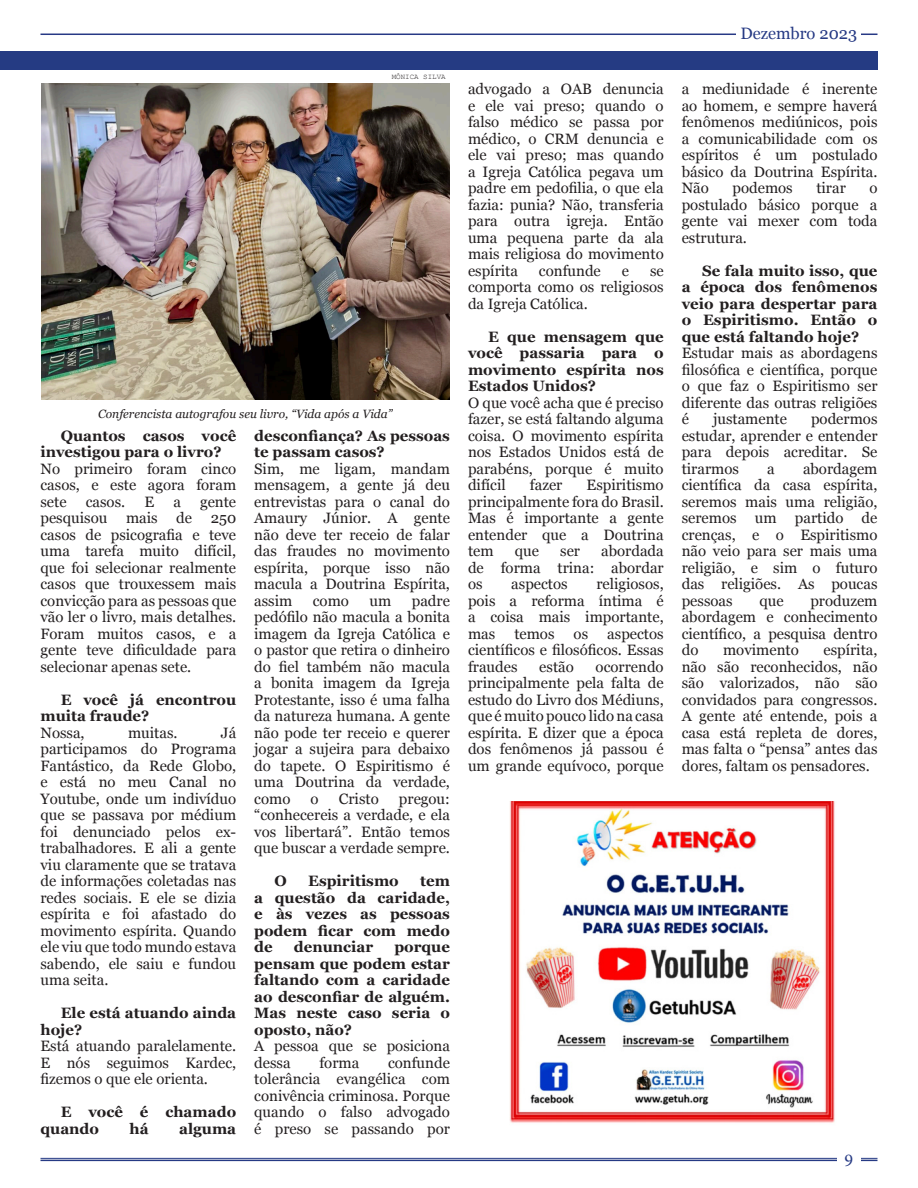
<style>
.page{position:relative;width:918px;height:1188px;background:#fff}
.page>*{position:absolute;margin:0;border:0;box-sizing:border-box;transform-origin:0 0}
.t1{font:18px "Minion Pro";color:#263a84}
.t2{font:16.5px "Georgia";color:#263a84}
.t3{font:15px/16.5px "Georgia";color:#231f20;text-align:justify}
.t4{font:700 15px/16.5px "Georgia";color:#231f20}
.t5{font:italic 12px "Georgia";color:#231f20}
.t6{font:7.5px "Courier New";color:#231f20}
</style>
<div class="page">
<hr style="left:40px;top:1158px;width:838px;height:1px;background:#263a84">
<hr style="left:40px;top:1160px;width:838px;height:1px;background:#263a84">
<div style="left:837px;top:1153px;width:24px;height:14px;background:#fff"></div>
<hr style="left:40px;top:34px;width:838px;height:1px;background:#273985">
<div style="left:737px;top:26px;width:124px;height:14px;background:#fff"></div>
<div style="left:0;top:51px;width:878px;height:18px;background:#253b83"></div>
<img style="left:41px;top:83px;width:409px;height:317px">
<img style="left:509px;top:801px;width:326px;height:322px">
<p class="t6" style="left:392px;top:72px;width:55px">MÔNICA SILVA</p>
<p class="t5" style="left:98px;top:405px;width:296px">Conferencista autografou seu livro, “Vida após a Vida”</p>
<p class="t4" style="left:40px;top:426px;width:197px;text-indent:20px">Quantos casos você investigou para o livro?</p>
<p class="t3" style="left:40px;top:460px;width:197px">No primeiro foram cinco casos, e este agora foram sete</p>
<p class="t3" style="left:86px;top:493px;width:41px">casos.</p>
<p class="t3" style="left:144px;top:493px;width:11px">E</p>
<p class="t3" style="left:173px;top:493px;width:9px">a</p>
<p class="t3" style="left:40px;top:493px;width:197px;text-indent:160px">gente pesquisou mais de 250 casos de psicografia e teve uma tarefa muito difícil, que foi selecionar realmente casos que trouxessem mais convicção para as pessoas que vão ler o livro, mais detalhes.<br>Foram muitos casos, e a gente teve dificuldade para selecionar apenas sete.</p>
<p class="t4" style="left:40px;top:690px;width:197px;text-indent:20px">E você já encontrou muita fraude?</p>
<p class="t3" style="left:40px;top:724px;width:46px">Nossa,</p>
<p class="t3" style="left:128px;top:724px;width:51px">muitas.</p>
<p class="t3" style="left:40px;top:724px;width:197px;text-indent:180px">Já participamos do Programa Fantástico, da Rede Globo, e está no meu Canal no Youtube, onde um indivíduo que se passava por médium foi denunciado pelos ex&shy;trabalhadores. E ali a gente viu claramente que se tratava de informações coletadas nas redes sociais. E ele se dizia espírita e foi afastado do movimento espírita. Quando ele viu que todo mundo estava sabendo, ele saiu e fundou uma seita.</p>
<p class="t4" style="left:40px;top:1004px;width:197px;text-indent:20px">Ele está atuando ainda hoje?</p>
<p class="t3" style="left:40px;top:1037px;width:197px">Está atuando paralelamente.<br>E nós seguimos Kardec, fizemos o que ele orienta.</p>
<p class="t4" style="left:40px;top:1103px;width:197px;text-indent:20px">E você é chamado quando</p>
<p class="t4" style="left:130px;top:1119px;width:21px">há</p>
<p class="t4" style="left:179px;top:1119px;width:59px">alguma</p>
<p class="t4" style="left:254px;top:426px;width:197px">desconfiança? As pessoas te passam casos?</p>
<p class="t3" style="left:254px;top:460px;width:197px">Sim, me ligam, mandam mensagem, a gente já deu entrevistas para o canal do Amaury Júnior. A gente não deve ter receio de falar das fraudes no movimento espírita, porque isso não macula a Doutrina Espírita, assim</p>
<p class="t3" style="left:254px;top:592px;width:197px;text-indent:158px">padre pedófilo não macula a bonita imagem da Igreja Católica e o pastor que retira o dinheiro do fiel também não macula a bonita imagem da Igreja Protestante, isso é uma falha da natureza humana. A gente não pode ter receio e querer jogar a sujeira para debaixo do tapete. O Espiritismo é uma Doutrina da verdade, como</p>
<p class="t3" style="left:313px;top:592px;width:38px">como</p>
<p class="t3" style="left:370px;top:592px;width:23px">um</p>
<p class="t3" style="left:311px;top:790px;width:10px">o</p>
<p class="t3" style="left:339px;top:790px;width:41px">Cristo</p>
<p class="t3" style="left:254px;top:790px;width:197px;text-indent:145px">pregou: “conhecereis a verdade, e ela vos libertará”. Então temos que buscar a verdade sempre.</p>
<p class="t4" style="left:275px;top:872px;width:14px">O</p>
<p class="t4" style="left:308px;top:872px;width:92px">Espiritismo</p>
<p class="t4" style="left:254px;top:872px;width:197px;text-align:justify;text-indent:166px">tem a questão da caridade, e às vezes as pessoas podem ficar com medo de</p>
<p class="t4" style="left:294px;top:938px;width:81px">denunciar</p>
<p class="t4" style="left:254px;top:938px;width:197px;text-align:justify;text-indent:140px">porque pensam que podem estar faltando com a caridade ao desconfiar de alguém.<br>Mas neste caso seria o oposto, não?</p>
<p class="t3" style="left:254px;top:1037px;width:197px">A pessoa que se posiciona dessa</p>
<p class="t3" style="left:254px;top:1054px;width:197px;text-indent:134px">confunde tolerância evangélica com conivência criminosa. Porque quando o falso advogado é preso se passando por</p>
<p class="t3" style="left:319px;top:1054px;width:41px">forma</p>
<p class="t3" style="left:468px;top:80px;width:197px">advogado a OAB denuncia e ele vai preso; quando o falso médico se passa por médico, o CRM denuncia e ele vai preso; mas quando a Igreja Católica pegava um padre em pedofilia, o que ela fazia: punia? Não, transferia para outra igreja. Então uma pequena parte da ala mais religiosa do movimento espírita</p>
<p class="t3" style="left:539px;top:262px;width:63px">confunde</p>
<p class="t3" style="left:622px;top:262px;width:9px">e</p>
<p class="t3" style="left:468px;top:262px;width:197px;text-indent:182px">se comporta como os religiosos da Igreja Católica.</p>
<p class="t4" style="left:468px;top:328px;width:197px;text-align:justify;text-indent:20px">E que mensagem que você passaria para o movimento espírita nos Estados Unidos?</p>
<p class="t3" style="left:468px;top:394px;width:197px">O que você acha que é preciso fazer, se está faltando alguma coisa. O movimento espírita nos Estados Unidos está de parabéns, porque é muito difícil</p>
<p class="t3" style="left:530px;top:476px;width:34px">fazer</p>
<p class="t3" style="left:468px;top:476px;width:197px;text-indent:119px">Espiritismo principalmente fora do Brasil.<br>Mas é importante a gente entender que a Doutrina tem</p>
<p class="t3" style="left:468px;top:542px;width:197px;text-indent:133px">abordada de forma trina: abordar os</p>
<p class="t3" style="left:515px;top:542px;width:26px">que</p>
<p class="t3" style="left:560px;top:542px;width:21px">ser</p>
<p class="t3" style="left:468px;top:575px;width:197px;text-indent:128px">religiosos, pois a reforma íntima é a coisa mais importante, mas</p>
<p class="t3" style="left:511px;top:575px;width:58px">aspectos</p>
<p class="t3" style="left:468px;top:625px;width:197px;text-indent:139px">aspectos científicos e filosóficos. Essas fraudes</p>
<p class="t3" style="left:514px;top:625px;width:42px">temos</p>
<p class="t3" style="left:574px;top:625px;width:16px">os</p>
<p class="t3" style="left:468px;top:658px;width:197px;text-indent:128px">ocorrendo principalmente pela falta de estudo do Livro dos Médiuns, que é muito pouco lido na casa espírita. E dizer que a época dos fenômenos já passou é um grande equívoco, porque</p>
<p class="t3" style="left:539px;top:658px;width:36px">estão</p>
<p class="t2" style="left:740px;top:21px;width:118px">Dezembro 2023</p>
<p class="t3" style="left:682px;top:80px;width:197px">a mediunidade é inerente ao homem, e sempre haverá fenômenos mediúnicos, pois a comunicabilidade com os espíritos é um postulado básico da Doutrina Espírita.<br>Não</p>
<p class="t3" style="left:732px;top:179px;width:62px">podemos</p>
<p class="t3" style="left:816px;top:179px;width:31px">tirar</p>
<p class="t3" style="left:682px;top:179px;width:197px;text-indent:188px">o postulado básico porque a gente vai mexer com toda estrutura.</p>
<p class="t4" style="left:682px;top:262px;width:197px;text-align:justify;text-indent:20px">Se fala muito isso, que a época dos fenômenos veio para despertar para o Espiritismo. Então o que está faltando hoje?</p>
<p class="t3" style="left:682px;top:344px;width:197px">Estudar mais as abordagens filosófica e científica, porque o que faz o Espiritismo ser diferente das outras religiões é</p>
<p class="t3" style="left:682px;top:410px;width:197px;text-indent:129px">podermos estudar, aprender e entender para depois acreditar. Se tirarmos</p>
<p class="t3" style="left:713px;top:410px;width:75px">justamente</p>
<p class="t3" style="left:682px;top:460px;width:197px;text-indent:121px">abordagem científica da casa espírita, seremos mais uma religião, seremos um partido de crenças, e o Espiritismo não veio para ser mais uma religião, e sim o futuro das religiões. As poucas pessoas</p>
<p class="t3" style="left:767px;top:460px;width:9px">a</p>
<p class="t3" style="left:682px;top:592px;width:197px;text-indent:129px">produzem abordagem e conhecimento científico, a pesquisa dentro do</p>
<p class="t3" style="left:759px;top:592px;width:26px">que</p>
<p class="t3" style="left:682px;top:641px;width:197px;text-indent:142px">espírita, não são reconhecidos, não são valorizados, não são convidados para congressos.<br>A gente até entende, pois a casa está repleta de dores, mas falta o “pensa” antes das dores, faltam os pensadores.</p>
<p class="t3" style="left:723px;top:641px;width:77px">movimento</p>
<p class="t1" style="left:844px;top:1148px;width:10px">9</p>
</div>
